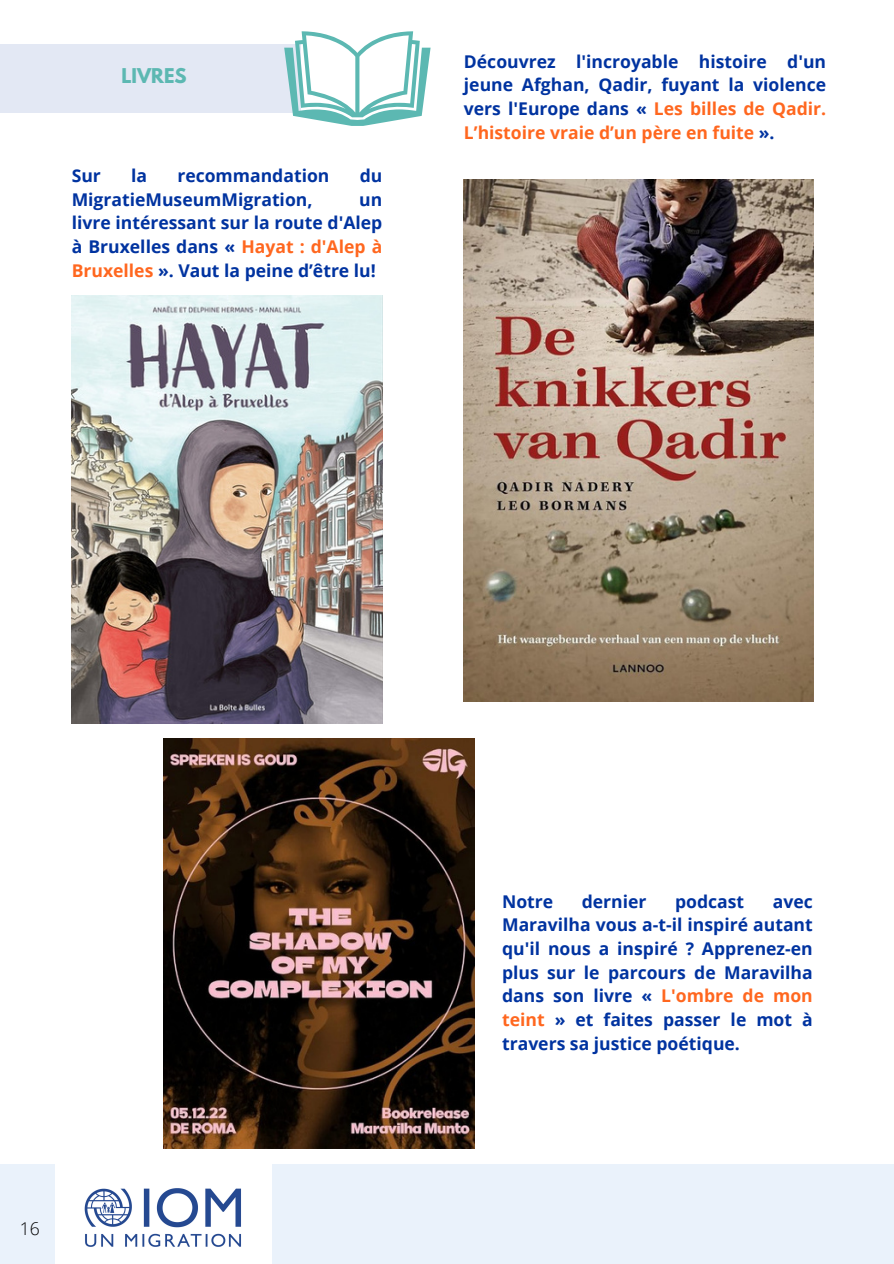
<style>
.page{position:relative;width:894px;height:1264px;background:#fff}
.page>*{position:absolute;margin:0;border:0;box-sizing:border-box;transform-origin:0 0}
.t1{font:700 18px "League Spartan";color:#5cb8b2}
.t2{font:700 17.55px/23.7px "Open Sans";color:#0033a0;text-align:justify}
.t3{font:300 17.55px "Open Sans";color:#000}
.s1{color:#ff671f}
</style>
<div class="page">
<div style="left:0;top:1163px;width:893px;height:100px;background:#eaf2fb"></div>
<img style="left:55px;top:1163px;width:216px;height:100px">
<div style="left:0;top:45px;width:301px;height:68px;background:#e3e8f4"></div>
<img style="left:163px;top:738px;width:311px;height:410px">
<img style="left:72px;top:295px;width:310px;height:428px">
<img style="left:464px;top:179px;width:349px;height:523px">
<svg style="left:284px;top:31px;width:146px;height:95px"></svg>
<p class="t1" style="left:121px;top:67px;width:67px">LIVRES</p>
<p class="t2" style="left:72px;top:163px;width:31px">Sur</p>
<p class="t2" style="left:131px;top:163px;width:17px">la</p>
<p class="t2" style="left:177px;top:163px;width:153px">recommandation</p>
<p class="t2" style="left:359px;top:163px;width:24px">du</p>
<p class="t2" style="left:72px;top:187px;width:242px">MigratieMuseumMigration,</p>
<p class="t2" style="left:72px;top:187px;width:312px;text-indent:287px">un livre intéressant sur la route d'Alep à Bruxelles dans « <span class="s1">Hayat : d'Alep à Bruxelles</span> ». Vaut la peine d’être lu!</p>
<p class="t2" style="left:464px;top:49px;width:363px">Découvrez l'incroyable histoire d'un jeune Afghan, Qadir, fuyant la violence vers l'Europe dans « <span class="s1">Les billes de Qadir.<br>L’histoire vraie d’un père en fuite</span> ».</p>
<p class="t3" style="left:20px;top:1215px;width:22px">16</p>
<p class="t2" style="left:502px;top:888px;width:53px">Notre</p>
<p class="t2" style="left:581px;top:888px;width:66px">dernier</p>
<p class="t2" style="left:675px;top:888px;width:71px">podcast</p>
<p class="t2" style="left:502px;top:888px;width:312px;text-indent:270px">avec Maravilha vous a-t-il inspiré autant qu'il nous a inspiré ? Apprenez-en plus sur le parcours de Maravilha dans son livre « <span class="s1">L'ombre de mon teint</span> » et faites passer le mot à travers sa justice poétique.</p>
</div>
